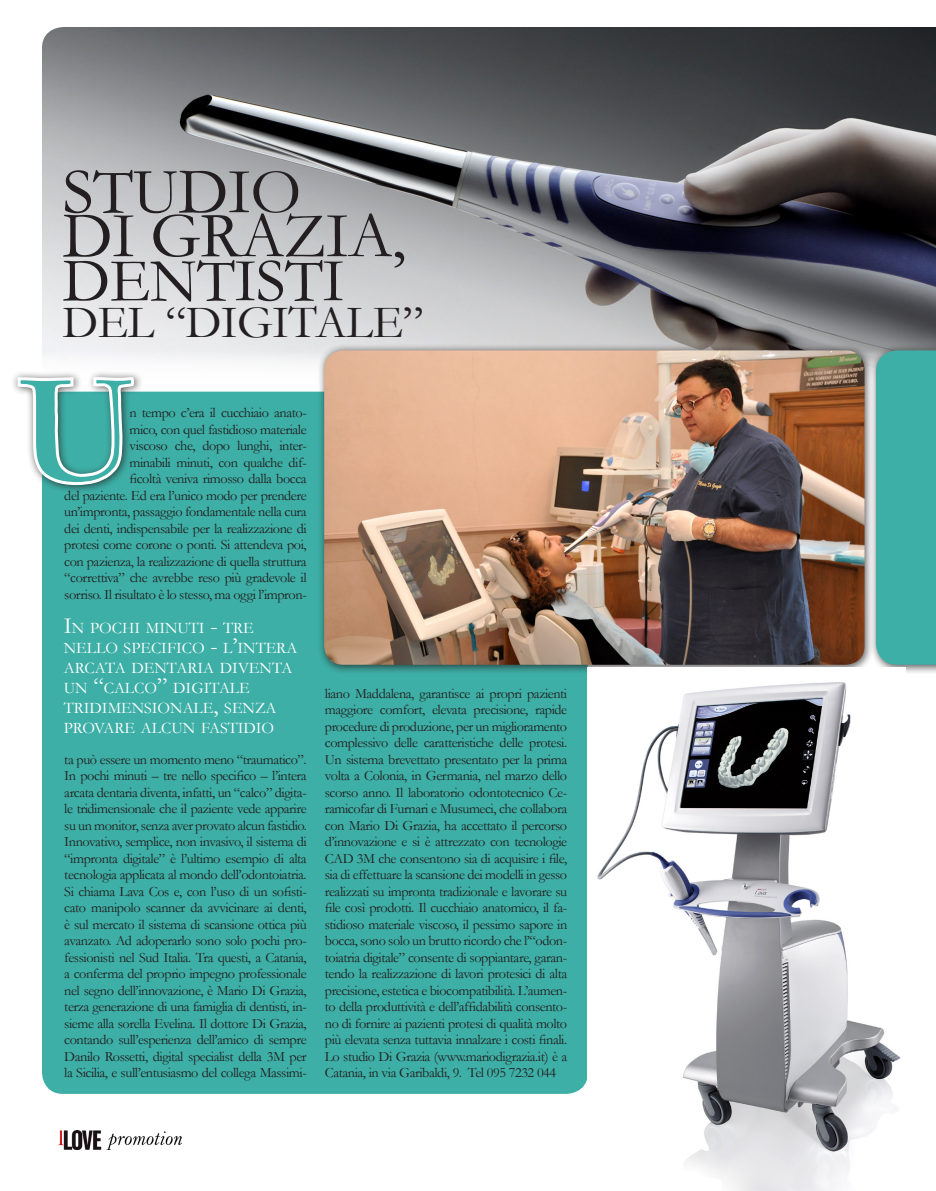
<style>
.page{position:relative;width:936px;height:1191px;background:#fff}
.page>*{position:absolute;margin:0;border:0;box-sizing:border-box;transform-origin:0 0}
.t1{font:65.25px "Garamond";letter-spacing:-.01em;color:#231f20}
.t2{font:61.95px "Garamond";letter-spacing:-.01em;color:#231f20}
.t3{font:46.5px "Garamond";letter-spacing:-.01em;color:#231f20}
.t4{font:16.2px "Garamond";color:#fff}
.t5{font:14.25px/16.5px "Garamond";letter-spacing:-.03em;color:#231f20;text-align:justify}
.s1{font-size:23.1px}
</style>
<div class="page">
<div style="left:42px;top:392px;width:545px;height:702px;background:#3dafa6;border-radius:21px"></div>
<img style="left:42px;top:27px;width:893px;height:335px">
<div style="left:11px;top:370px;width:132px;height:124px;background:#231f20;opacity:.75"></div>
<svg style="left:16px;top:184px;width:120px;height:302px"></svg>
<img style="left:58px;top:1130px;width:123px;height:19px">
<div style="left:317px;top:344px;width:556px;height:330px;background:#231f20;opacity:.75"></div>
<img style="left:324px;top:350px;width:540px;height:314px">
<div style="left:869px;top:344px;width:66px;height:330px;background:#231f20;opacity:.75"></div>
<svg style="left:875px;top:350px;width:60px;height:315px;background:#46b0a7"></svg>
<img style="left:588px;top:667px;width:316px;height:524px">
<p class="t1" style="left:62px;top:148px;width:240px">STUDIO</p>
<p class="t1" style="left:62px;top:192px;width:345px">DI GRAZIA,</p>
<p class="t2" style="left:62px;top:239px;width:283px">DENTISTI</p>
<p class="t3" style="left:62px;top:291px;width:362px">DEL “DIGITALE”</p>
<p class="t5" style="left:64px;top:404px;width:244px;text-align:right">n tempo c’era il cucchiaio anato-<br>mico, con quel fastidioso materiale<br>viscoso che, dopo lunghi, inter-<br>minabili minuti, con qualche dif-<br>ficoltà veniva rimosso dalla bocca<br>del paziente. Ed era l’unico modo per prendere un’impronta, passaggio fondamentale nella cura dei denti, indispensabile per la realizzazione di protesi come corone o ponti. Si attendeva poi, con pazienza, la realizzazione di quella struttura “correttiva” che avrebbe reso più gradevole il sorriso. Il risultato è lo stesso, ma oggi l’impron-</p>
<p class="t4" style="left:64px;top:616px;width:191px"><span class="s1">I</span>N POCHI MINUTI <span class="s1">-</span> TRE</p>
<p class="t4" style="left:64px;top:636px;width:235px">NELLO SPECIFICO <span class="s1">-</span> L<span class="s1">’</span>INTERA</p>
<p class="t4" style="left:64px;top:656px;width:230px">ARCATA DENTARIA DIVENTA</p>
<p class="t4" style="left:64px;top:677px;width:187px">UN <span class="s1">“</span>CALCO<span class="s1">”</span> DIGITALE</p>
<p class="t4" style="left:64px;top:697px;width:214px">TRIDIMENSIONALE<span class="s1">,</span> SENZA</p>
<p class="t4" style="left:64px;top:717px;width:212px">PROVARE ALCUN FASTIDIO</p>
<p class="t5" style="left:64px;top:750px;width:244px">ta può essere un momento meno “traumatico”.<br>In pochi minuti – tre nello specifico – l’intera arcata dentaria diventa, infatti, un “calco” digita&shy;le tridimensionale che il paziente vede apparire su un monitor, senza aver provato alcun fastidio.<br>Innovativo, semplice, non invasivo, il sistema di “impronta digitale” è l’ultimo esempio di alta tecnologia applicata al mondo dell’odontoiatria.<br>Si chiama Lava Cos e, con l’uso di un sofisti&shy;cato manipolo scanner da avvicinare ai denti, è sul mercato il sistema di scansione ottica più avanzato. Ad adoperarlo sono solo pochi pro&shy;fessionisti nel Sud Italia. Tra questi, a Catania, a conferma del proprio impegno professionale nel segno dell’innovazione, è Mario Di Grazia, terza generazione di una famiglia di dentisti, in&shy;sieme alla sorella Evelina. Il dottore Di Grazia, contando sull’esperienza dell’amico di sempre Danilo Rossetti, digital specialist della 3M per la Sicilia, e sull’entusiasmo del collega Massimi-</p>
<p class="t5" style="left:325px;top:684px;width:244px">liano Maddalena, garantisce ai propri pazienti maggiore comfort, elevata precisione, rapide procedure di produzione, per un miglioramento complessivo delle caratteristiche delle protesi.<br>Un sistema brevettato presentato per la prima volta a Colonia, in Germania, nel marzo dello scorso anno. Il laboratorio odontotecnico Ce&shy;ramicofar di Furnari e Musumeci, che collabora con Mario Di Grazia, ha accettato il percorso d’innovazione e si è attrezzato con tecnologie CAD 3M che consentono sia di acquisire i file, sia di effettuare la scansione dei modelli in gesso realizzati su impronta tradizionale e lavorare su file così prodotti. Il cucchiaio anatomico, il fa&shy;stidioso materiale viscoso, il pessimo sapore in bocca, sono solo un brutto ricordo che l’“odon&shy;toiatria digitale” consente di soppiantare, garan&shy;tendo la realizzazione di lavori protesici di alta precisione, estetica e biocompatibilità. L’aumen&shy;to della produttività e dell’affidabilità consento&shy;no di fornire ai pazienti protesi di qualità molto più elevata senza tuttavia innalzare i costi finali.<br>Lo studio Di Grazia (www.mariodigrazia.it) è a Catania, in via Garibaldi, 9. Tel 095 7232 044</p>
</div>
